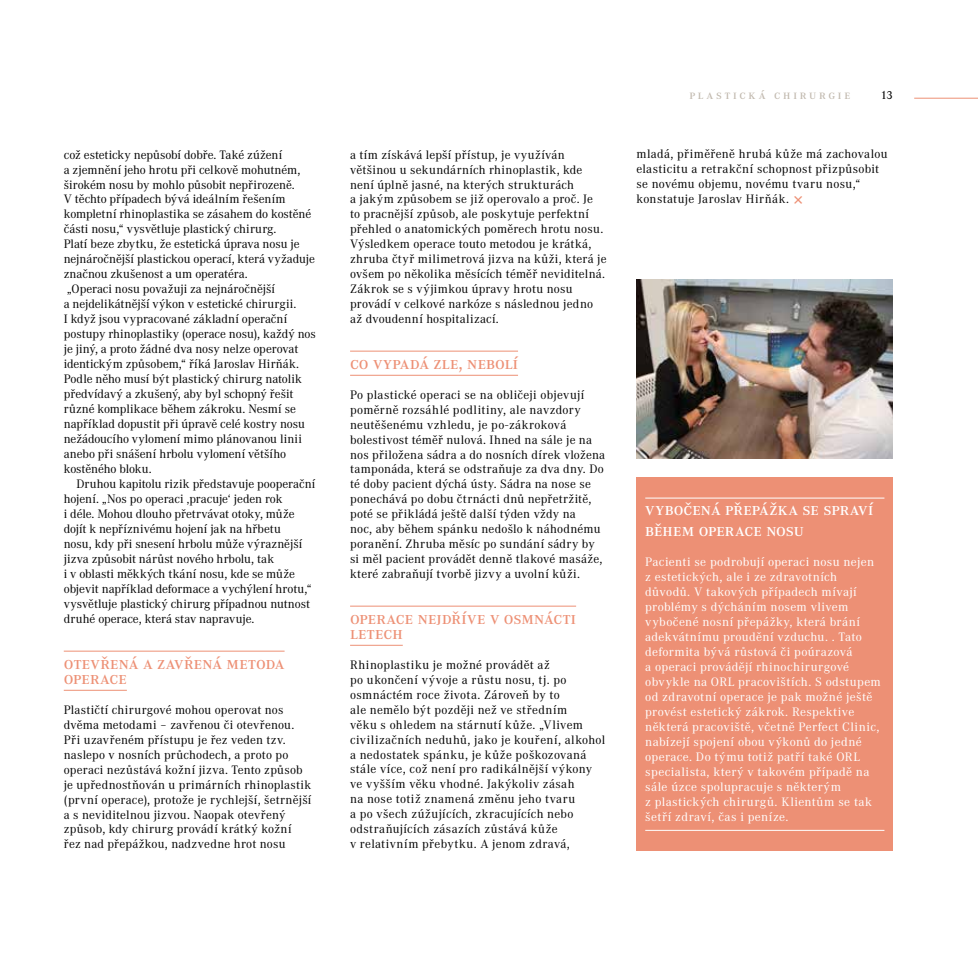
<style>
.page{position:relative;width:978px;height:978px;background:#fff}
.page>*{position:absolute;margin:0;border:0;box-sizing:border-box;transform-origin:0 0}
.t1{font:500 18px/15px "Corporate ATOT";letter-spacing:.01em;color:#ed9075}
.t2{font:500 18px/21px "Corporate ATOT";color:#fff}
.t3{font:12.75px/15px "Corporate ATOT";letter-spacing:.015em;color:#000}
.t4{font:12.75px/15px "Corporate ATOT";letter-spacing:-.005em;color:#000}
.t5{font:12.75px/15px "Corporate ATOT";letter-spacing:.025em;color:#fff}
.t6{font:500 12.75px "Corporate ATOT";letter-spacing:.225em;color:#c1b9ae}
.t7{font:500 12px "Corporate ATOT";color:#000}
.s1{font-size:21px;color:#ed9075}
</style>
<div class="page">
<hr style="left:914px;top:98px;width:64px;height:1px;background:#ed9075">
<hr style="left:64px;top:651px;width:221px;height:1px;background:#ed9075">
<hr style="left:64px;top:690px;width:63px;height:1px;background:#ed9075">
<hr style="left:350px;top:351px;width:168px;height:1px;background:#ed9075">
<hr style="left:350px;top:375px;width:168px;height:1px;background:#ed9075">
<hr style="left:350px;top:606px;width:226px;height:1px;background:#ed9075">
<hr style="left:350px;top:645px;width:53px;height:1px;background:#ed9075">
<div style="left:637px;top:477px;width:256px;height:373px;background:#ed9075"></div>
<hr style="left:645px;top:498px;width:239px;height:1px;background:#fff">
<hr style="left:645px;top:830px;width:239px;height:1px;background:#fff">
<img style="left:637px;top:280px;width:256px;height:179px">
<p class="t4" style="left:64px;top:147px;width:254px">což esteticky nepůsobí dobře. Také zúžení<br>a zjemnění jeho hrotu při celkově mohutném, širokém nosu by mohlo působit nepřirozeně.<br>V těchto případech bývá ideálním řešením kompletní rhinoplastika se zásahem do kostěné části nosu,“ vysvětluje plastický chirurg.<br>Platí beze zbytku, že estetická úprava nosu je nejnáročnější plastickou operací, která vyžaduje značnou zkušenost a um operatéra.<br>„Operaci nosu považuji za nejnáročnější<br>a nejdelikátnější výkon v estetické chirurgii.<br>I když jsou vypracované základní operační postupy rhinoplastiky (operace nosu), každý nos je jiný, a proto žádné dva nosy nelze operovat identickým způsobem,“ říká Jaroslav Hirňák.<br>Podle něho musí být plastický chirurg natolik předvídavý a zkušený, aby byl schopný řešit různé komplikace během zákroku. Nesmí se například dopustit při úpravě celé kostry nosu nežádoucího vylomení mimo plánovanou linii anebo při snášení hrbolu vylomení většího kostěného bloku.</p>
<p class="t4" style="left:64px;top:477px;width:253px;text-indent:13px">Druhou kapitolu rizik představuje pooperační hojení. „Nos po operaci ‚pracuje‘ jeden rok<br>i déle. Mohou dlouho přetrvávat otoky, může dojít k nepříznivému hojení jak na hřbetu<br>nosu, kdy při snesení hrbolu může výraznější jizva způsobit nárůst nového hrbolu, tak<br>i v oblasti měkkých tkání nosu, kde se může objevit například deformace a vychýlení hrotu,“ vysvětluje plastický chirurg případnou nutnost druhé operace, která stav napravuje.</p>
<h1 class="t1" style="left:64px;top:655px;width:222px">otevřená a zavřená metoda operace</h1>
<p class="t3" style="left:64px;top:702px;width:249px">Plastičtí chirurgové mohou operovat nos dvěma metodami – zavřenou či otevřenou.<br>Při uzavřeném přístupu je řez veden tzv. naslepo v nosních průchodech, a proto po operaci nezůstává kožní jizva. Tento způsob je upřednostňován u primárních rhinoplastik (první operace), protože je rychlejší, šetrnější a s neviditelnou jizvou. Naopak otevřený způsob, kdy chirurg provádí krátký kožní řez nad přepážkou, nadzvedne hrot nosu</p>
<p class="t3" style="left:350px;top:147px;width:258px">a tím získává lepší přístup, je využíván většinou u sekundárních rhinoplastik, kde není úplně jasné, na kterých strukturách<br>a jakým způsobem se již operovalo a proč. Je<br>to pracnější způsob, ale poskytuje perfektní přehled o anatomických poměrech hrotu nosu.<br>Výsledkem operace touto metodou je krátká, zhruba čtyř milimetrová jizva na kůži, která je ovšem po několika měsících téměř neviditelná.<br>Zákrok se s výjimkou úpravy hrotu nosu provádí v celkové narkóze s následnou jedno až dvoudenní hospitalizací.</p>
<h1 class="t1" style="left:350px;top:355px;width:169px">co vypadá zle, nebolí</h1>
<p class="t3" style="left:350px;top:387px;width:257px">Po plastické operaci se na obličeji objevují poměrně rozsáhlé podlitiny, ale navzdory neutěšenému vzhledu, je po-zákroková bolestivost téměř nulová. Ihned na sále je na nos přiložena sádra a do nosních dírek vložena tamponáda, která se odstraňuje za dva dny. Do té doby pacient dýchá ústy. Sádra na nose se ponechává po dobu čtrnácti dnů nepřetržitě, poté se přikládá ještě další týden vždy na<br>noc, aby během spánku nedošlo k náhodnému poranění. Zhruba měsíc po sundání sádry by si měl pacient provádět denně tlakové masáže, které zabraňují tvorbě jizvy a uvolní kůži.</p>
<h1 class="t1" style="left:350px;top:610px;width:228px">operace nejdříve v osmnácti letech</h1>
<p class="t3" style="left:350px;top:657px;width:257px">Rhinoplastiku je možné provádět až<br>po ukončení vývoje a růstu nosu, tj. po osmnáctém roce života. Zároveň by to<br>ale nemělo být později než ve středním<br>věku s ohledem na stárnutí kůže. „Vlivem civilizačních neduhů, jako je kouření, alkohol a nedostatek spánku, je kůže poškozovaná stále více, což není pro radikálnější výkony ve vyšším věku vhodné. Jakýkoliv zásah<br>na nose totiž znamená změnu jeho tvaru<br>a po všech zúžujících, zkracujících nebo odstraňujících zásazích zůstává kůže<br>v relativním přebytku. A jenom zdravá,</p>
<p class="t6" style="left:689px;top:87px;width:163px">plastická chirurgie</p>
<p class="t7" style="left:881px;top:88px;width:14px">13</p>
<p class="t3" style="left:636px;top:147px;width:253px">mladá, přiměřeně hrubá kůže má zachovalou elasticitu a retrakční schopnost přizpůsobit se novému objemu, novému tvaru nosu,“ konstatuje Jaroslav Hirňák. <span class="s1">×</span></p>
<h1 class="t2" style="left:645px;top:499px;width:230px">vybočená přepážka se spraví během operace nosu</h1>
<p class="t5" style="left:645px;top:555px;width:237px">Pacienti se podrobují operaci nosu nejen z estetických, ale i ze zdravotních důvodů. V takových případech mívají problémy s dýcháním nosem vlivem vybočené nosní přepážky, která brání adekvátnímu proudění vzduchu. . Tato deformita bývá růstová či poúrazová<br>a operaci provádějí rhinochirurgové obvykle na ORL pracovištích. S odstupem od zdravotní operace je pak možné ještě provést estetický zákrok. Respektive některá pracoviště, včetně Perfect Clinic, nabízejí spojení obou výkonů do jedné operace. Do týmu totiž patří také ORL specialista, který v takovém případě na sále úzce spolupracuje s některým<br>z plastických chirurgů. Klientům se tak šetří zdraví, čas i peníze.</p>
</div>
